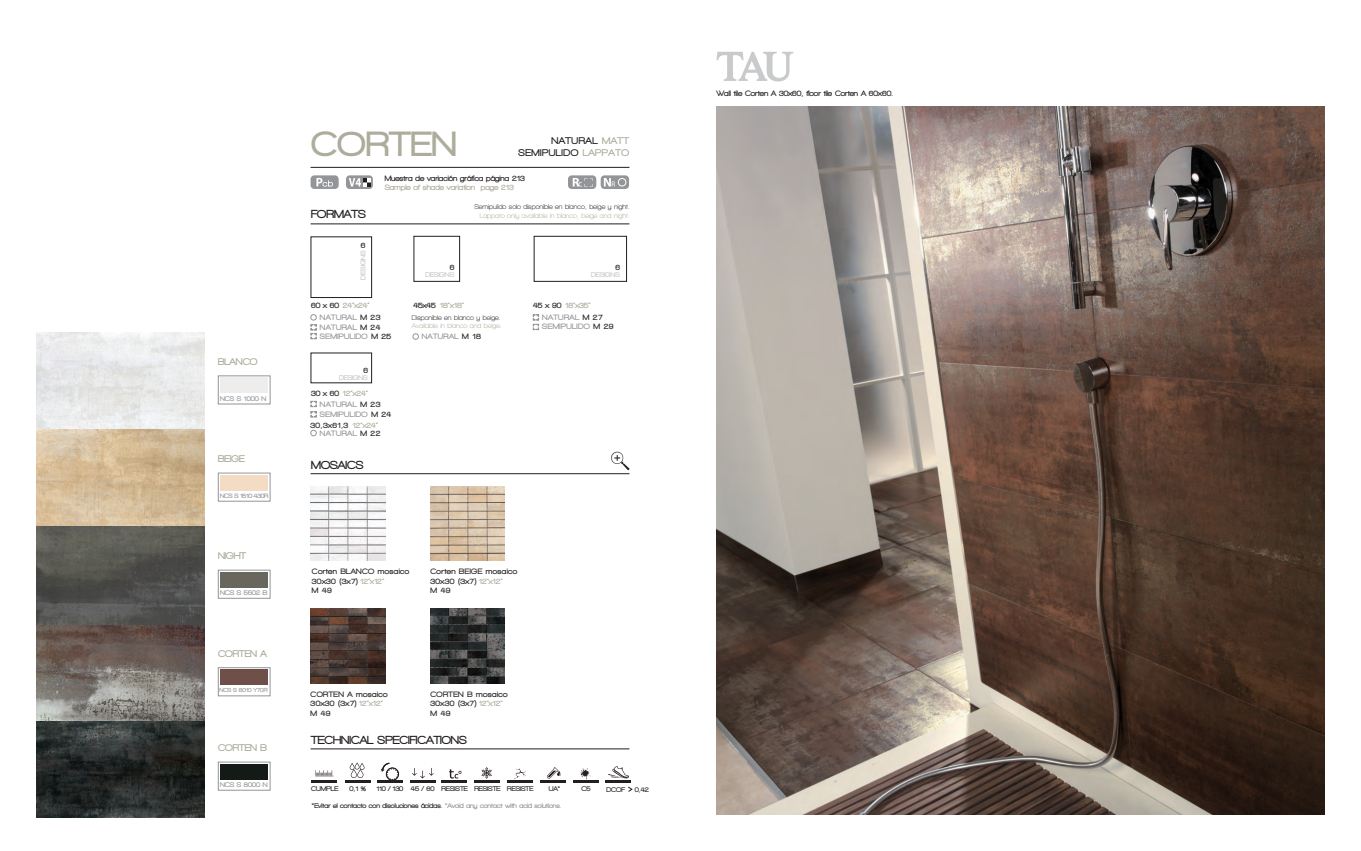
<style>
.page{position:relative;width:1361px;height:851px;background:#fff}
.page>*{position:absolute;margin:0;border:0;box-sizing:border-box;transform-origin:0 0}
.t1{font:900 36px "Walkway";letter-spacing:.025em;color:#aeac9c}
.t2{font:900 12px "Walkway";color:#231f20}
.t3{font:900 10px "Walkway";color:#aeac9c}
.t4{font:900 10px "Walkway";letter-spacing:.05em;color:#231f20}
.t5{font:900 8px "Walkway";letter-spacing:.05em;color:#231f20}
.t6{font:900 8px "Walkway";letter-spacing:.05em;color:#939598}
.t7{font:900 8px "Walkway";color:#231f20}
.t8{font:900 8px "Walkway";color:#aeac9c}
.t9{font:900 7px "Walkway";color:#231f20}
.t10{font:700 7px "Walkway";color:#231f20}
.t11{font:700 7px "Walkway";color:#aeac9c}
.t12{font:900 7px "Walkway";color:#939598}
.t13{font:900 7px "Walkway";color:#c8c7c4}
.t14{font:900 6.5px "Walkway";letter-spacing:-.05em;color:#939598}
.t15{font:900 6px "Walkway";letter-spacing:-.025em;color:#939598}
.s1{color:#aeac9c}
.s2{color:#231f20}
.s3{color:#939598}
</style>
<div class="page">
<svg style="left:716px;top:52px;width:77px;height:29px"></svg>
<img style="left:716px;top:106px;width:609px;height:708px">
<hr style="left:310px;top:748px;width:319px;height:1px;background:#231f20">
<svg style="left:350px;top:762px;width:14px;height:15px"></svg>
<hr style="left:345px;top:780px;width:25px;height:2px;background:#231f20">
<svg style="left:412px;top:767px;width:21px;height:11px"></svg>
<hr style="left:410px;top:780px;width:25px;height:2px;background:#231f20">
<svg style="left:580px;top:768px;width:11px;height:11px"></svg>
<hr style="left:573px;top:780px;width:25px;height:2px;background:#231f20">
<hr style="left:541px;top:780px;width:25px;height:2px;background:#231f20">
<svg style="left:547px;top:767px;width:14px;height:11px"></svg>
<svg style="left:315px;top:770px;width:18px;height:6px"></svg>
<hr style="left:312px;top:780px;width:25px;height:2px;background:#231f20">
<svg style="left:449px;top:769px;width:12px;height:9px"></svg>
<hr style="left:442px;top:780px;width:25px;height:2px;background:#231f20">
<svg style="left:481px;top:767px;width:11px;height:11px"></svg>
<hr style="left:474px;top:780px;width:25px;height:2px;background:#231f20">
<div style="left:218px;top:472px;width:52px;height:29px;background:#fff;border:1px solid #939598"></div>
<div style="left:220px;top:475px;width:48px;height:15px;background:#f3dcc3"></div>
<div style="left:218px;top:375px;width:52px;height:29px;background:#fff;border:1px solid #939598"></div>
<div style="left:220px;top:377px;width:48px;height:16px;background:#efedeb"></div>
<div style="left:218px;top:667px;width:52px;height:29px;background:#fff;border:1px solid #939598"></div>
<div style="left:220px;top:669px;width:48px;height:16px;background:#6e5049"></div>
<div style="left:218px;top:569px;width:52px;height:29px;background:#fff;border:1px solid #939598"></div>
<div style="left:220px;top:572px;width:48px;height:15px;background:#69675d"></div>
<div style="left:218px;top:761px;width:52px;height:29px;background:#fff;border:1px solid #939598"></div>
<div style="left:220px;top:763px;width:48px;height:16px;background:#141a15"></div>
<img style="left:37px;top:332px;width:167px;height:485px">
<hr style="left:310px;top:473px;width:319px;height:1px;background:#231f20">
<img style="left:430px;top:486px;width:75px;height:74px">
<img style="left:311px;top:486px;width:74px;height:74px">
<img style="left:311px;top:608px;width:74px;height:75px">
<img style="left:430px;top:608px;width:75px;height:75px">
<hr style="left:508px;top:780px;width:25px;height:2px;background:#231f20">
<svg style="left:514px;top:768px;width:12px;height:11px"></svg>
<svg style="left:611px;top:451px;width:18px;height:19px"></svg>
<hr style="left:310px;top:223px;width:319px;height:1px;background:#231f20">
<div style="left:310px;top:236px;width:62px;height:62px;border:1px solid #231f20"></div>
<svg style="left:311px;top:401px;width:5px;height:16px"></svg>
<svg style="left:533px;top:314px;width:6px;height:16px"></svg>
<svg style="left:311px;top:324px;width:5px;height:15px"></svg>
<div style="left:413px;top:236px;width:47px;height:46px;border:1px solid #231f20"></div>
<div style="left:534px;top:236px;width:93px;height:46px;border:1px solid #231f20"></div>
<div style="left:310px;top:314px;width:7px;height:6px;border:1px solid #939598;border-radius:50%"></div>
<div style="left:310px;top:430px;width:7px;height:6px;border:1px solid #939598;border-radius:50%"></div>
<svg style="left:413px;top:333px;width:6px;height:6px"></svg>
<hr style="left:310px;top:167px;width:319px;height:1px;background:#231f20">
<div style="left:568px;top:175px;width:28px;height:14px;background:#939598;border-radius:4px"></div>
<svg style="left:573px;top:178px;width:20px;height:9px"></svg>
<div style="left:346px;top:175px;width:27px;height:14px;background:#939598;border-radius:4px"></div>
<svg style="left:349px;top:178px;width:24px;height:8px"></svg>
<div style="left:310px;top:175px;width:29px;height:14px;background:#939598;border-radius:4px"></div>
<svg style="left:316px;top:178px;width:17px;height:9px"></svg>
<div style="left:601px;top:175px;width:28px;height:14px;background:#939598;border-radius:4px"></div>
<svg style="left:604px;top:178px;width:11px;height:8px"></svg>
<div style="left:618px;top:178px;width:8px;height:8px;border:1px solid #fff;border-radius:50%"></div>
<svg style="left:381px;top:762px;width:18px;height:18px"></svg>
<hr style="left:377px;top:780px;width:25px;height:2px;background:#231f20">
<svg style="left:608px;top:766px;width:21px;height:12px"></svg>
<hr style="left:606px;top:780px;width:25px;height:2px;background:#231f20">
<svg style="left:628px;top:786px;width:5px;height:6px"></svg>
<p class="t3" style="left:218px;top:356px;width:41px">BLANCO</p>
<p class="t12" style="left:220px;top:394px;width:48px">NCS S 1000-N</p>
<p class="t3" style="left:218px;top:453px;width:28px">BEIGE</p>
<p class="t14" style="left:220px;top:492px;width:50px">NCS S 1510-430R</p>
<p class="t3" style="left:218px;top:550px;width:29px">NIGHT</p>
<p class="t12" style="left:220px;top:589px;width:49px">NCS S 5502-B</p>
<p class="t3" style="left:218px;top:647px;width:50px">CORTEN A</p>
<p class="t15" style="left:219px;top:686px;width:50px">NCS S 8010-Y70R</p>
<p class="t3" style="left:218px;top:742px;width:51px">CORTEN B</p>
<p class="t12" style="left:220px;top:780px;width:49px">NCS S 8000-N</p>
<p class="t1" style="left:311px;top:124px;width:147px">CORTEN</p>
<p class="t4" style="left:551px;top:135px;width:79px">NATURAL <span class="s1">MATT</span></p>
<p class="t4" style="left:518px;top:147px;width:112px">SEMIPULIDO <span class="s1">LAPPATO</span></p>
<p class="t2" style="left:311px;top:207px;width:56px">FORMATS</p>
<p class="t5" style="left:361px;top:240px;width:6px">6</p>
<p class="t13" style="left:359px;top:279px;width:30px;rotate:-90deg">DESIGNS</p>
<p class="t7" style="left:385px;top:174px;width:142px">Muestra de variación gráfica página 213</p>
<p class="t8" style="left:385px;top:183px;width:131px">Sample of shade variation page 213</p>
<p class="t10" style="left:474px;top:203px;width:157px">Semipulido solo disponible en blanco, beige y night.</p>
<p class="t11" style="left:480px;top:211px;width:151px">Lappato only available in blanco, beige and night.</p>
<p class="t5" style="left:450px;top:263px;width:6px">6</p>
<p class="t5" style="left:615px;top:263px;width:6px">6</p>
<p class="t13" style="left:425px;top:271px;width:30px">DESIGNS</p>
<p class="t13" style="left:591px;top:271px;width:30px">DESIGNS</p>
<p class="t8" style="left:343px;top:301px;width:28px">24”x24”</p>
<p class="t5" style="left:311px;top:301px;width:30px">60 x 60</p>
<p class="t8" style="left:440px;top:301px;width:26px">18”x18”</p>
<p class="t8" style="left:565px;top:301px;width:27px">18”x35”</p>
<p class="t6" style="left:542px;top:313px;width:62px">NATURAL <span class="s2">M 27</span></p>
<p class="t6" style="left:542px;top:322px;width:73px">SEMIPULIDO <span class="s2">M 29</span></p>
<p class="t5" style="left:413px;top:301px;width:24px">45x45</p>
<p class="t5" style="left:533px;top:301px;width:30px">45 x 90</p>
<p class="t6" style="left:320px;top:313px;width:62px">NATURAL <span class="s2">M 23</span></p>
<p class="t6" style="left:320px;top:322px;width:62px">NATURAL <span class="s2">M 24</span></p>
<p class="t6" style="left:320px;top:332px;width:73px">SEMIPULIDO <span class="s2">M 25</span></p>
<p class="t6" style="left:422px;top:332px;width:61px">NATURAL <span class="s2">M 18</span></p>
<p class="t10" style="left:412px;top:313px;width:90px">Disponible en blanco y beige.</p>
<p class="t11" style="left:412px;top:322px;width:91px">Available in blanco and beige.</p>
<p class="t5" style="left:363px;top:366px;width:6px">6</p>
<p class="t13" style="left:339px;top:374px;width:30px">DESIGNS</p>
<p class="t8" style="left:311px;top:388px;width:59px"><span class="s2">30 x 60</span> 12”x24”</p>
<p class="t8" style="left:352px;top:420px;width:27px">12”x24”</p>
<p class="t6" style="left:320px;top:400px;width:62px">NATURAL <span class="s2">M 23</span></p>
<p class="t6" style="left:320px;top:409px;width:73px">SEMIPULIDO <span class="s2">M 24</span></p>
<p class="t6" style="left:320px;top:428px;width:62px">NATURAL <span class="s2">M 22</span></p>
<p class="t5" style="left:310px;top:420px;width:39px">30,3x61,3</p>
<p class="t2" style="left:311px;top:458px;width:54px">MOSAICS</p>
<p class="t5" style="left:312px;top:567px;width:99px">Corten BLANCO mosaico</p>
<p class="t5" style="left:312px;top:576px;width:74px">30x30 (3x7) <span class="s1">12”x12”</span></p>
<p class="t5" style="left:312px;top:586px;width:21px">M 49</p>
<p class="t5" style="left:430px;top:567px;width:88px">Corten BEIGE mosaico</p>
<p class="t5" style="left:430px;top:576px;width:74px">30x30 (3x7) <span class="s1">12”x12”</span></p>
<p class="t5" style="left:430px;top:586px;width:21px">M 49</p>
<p class="t5" style="left:311px;top:689px;width:78px">CORTEN A mosaico</p>
<p class="t5" style="left:311px;top:699px;width:74px">30x30 (3x7) <span class="s1">12”x12”</span></p>
<p class="t5" style="left:311px;top:708px;width:21px">M 49</p>
<p class="t5" style="left:430px;top:689px;width:79px">CORTEN B mosaico</p>
<p class="t5" style="left:430px;top:699px;width:74px">30x30 (3x7) <span class="s1">12”x12”</span></p>
<p class="t5" style="left:430px;top:708px;width:21px">M 49</p>
<p class="t2" style="left:311px;top:733px;width:157px">TECHNICAL SPECIFICATIONS</p>
<p class="t9" style="left:376px;top:784px;width:28px">110 / 130</p>
<p class="t9" style="left:311px;top:784px;width:29px">CUMPLE</p>
<p class="t9" style="left:349px;top:784px;width:18px">0,1 %</p>
<p class="t9" style="left:411px;top:784px;width:25px">45 / 60</p>
<p class="t9" style="left:442px;top:784px;width:28px">RESISTE</p>
<p class="t9" style="left:474px;top:784px;width:28px">RESISTE</p>
<p class="t9" style="left:549px;top:784px;width:13px">UA*</p>
<p class="t9" style="left:581px;top:784px;width:11px">C5</p>
<p class="t9" style="left:507px;top:784px;width:28px">RESISTE</p>
<p class="t9" style="left:312px;top:802px;width:251px">*Evitar el contacto con disoluciones ácidas. <span class="s3">*Avoid any contact with acid solutions.</span></p>
<p class="t9" style="left:606px;top:785px;width:20px">DCOF</p>
<p class="t9" style="left:635px;top:785px;width:16px">0,42</p>
<p class="t7" style="left:716px;top:89px;width:178px">Wall tile Corten A 30x60, floor tile Corten A 60x60.</p>
</div>
